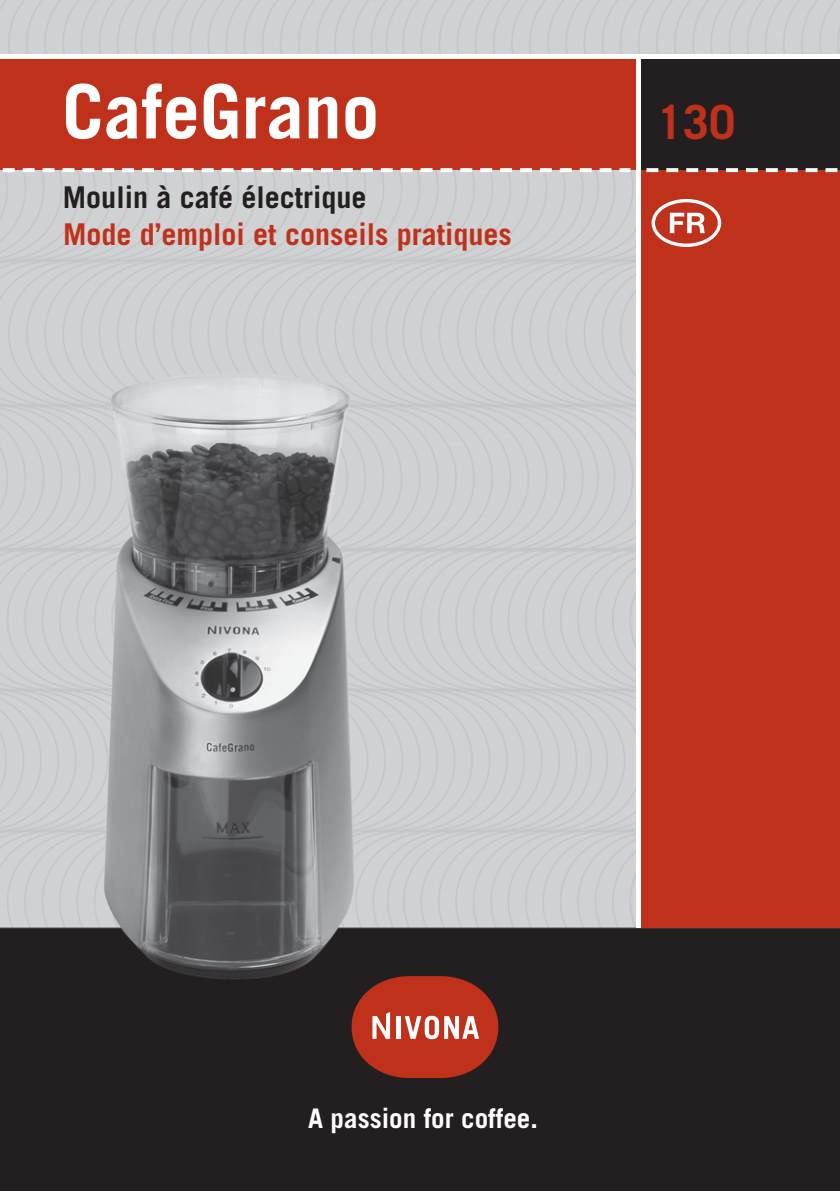
<style>
.page{position:relative;width:840px;height:1191px;background:#fff}
.page>*{position:absolute;margin:0;border:0;box-sizing:border-box;transform-origin:0 0}
.t1{font:700 75px "Trade Gothic LT Std";color:#fff}
.t2{font:700 47px "Trade Gothic LT Std";color:#bf311a}
.t3{font:700 30px "Trade Gothic LT Std";color:#bf311a}
.t4{font:700 30px "Trade Gothic LT Std";color:#231f20}
.t5{font:700 27px "Trade Gothic LT Std";color:#fff}
</style>
<div class="page">
<img style="left:0;top:0;width:839px;height:1191px">
<div style="left:0;top:57px;width:637px;height:113px;background:#bf311a"></div>
<div style="left:638px;top:57px;width:201px;height:113px;background:#231f20"></div>
<div style="left:637px;top:170px;width:202px;height:758px;background:#bf311a"></div>
<hr style="left:636px;top:57px;width:4px;height:871px;background:#fff">
<hr style="left:0;top:55px;width:839px;height:4px;background:#fff">
<svg style="left:3px;top:168px;width:12px;height:4px"></svg>
<svg style="left:23px;top:168px;width:12px;height:4px"></svg>
<svg style="left:43px;top:168px;width:11px;height:4px"></svg>
<svg style="left:62px;top:168px;width:12px;height:4px"></svg>
<svg style="left:82px;top:168px;width:12px;height:4px"></svg>
<svg style="left:102px;top:168px;width:12px;height:4px"></svg>
<svg style="left:122px;top:168px;width:12px;height:4px"></svg>
<svg style="left:142px;top:168px;width:12px;height:4px"></svg>
<svg style="left:162px;top:168px;width:12px;height:4px"></svg>
<svg style="left:182px;top:168px;width:12px;height:4px"></svg>
<svg style="left:202px;top:168px;width:11px;height:4px"></svg>
<svg style="left:221px;top:168px;width:12px;height:4px"></svg>
<svg style="left:241px;top:168px;width:12px;height:4px"></svg>
<svg style="left:261px;top:168px;width:12px;height:4px"></svg>
<svg style="left:281px;top:168px;width:12px;height:4px"></svg>
<svg style="left:301px;top:168px;width:12px;height:4px"></svg>
<svg style="left:321px;top:168px;width:12px;height:4px"></svg>
<svg style="left:341px;top:168px;width:12px;height:4px"></svg>
<svg style="left:360px;top:168px;width:12px;height:4px"></svg>
<svg style="left:380px;top:168px;width:12px;height:4px"></svg>
<svg style="left:400px;top:168px;width:12px;height:4px"></svg>
<svg style="left:420px;top:168px;width:12px;height:4px"></svg>
<svg style="left:440px;top:168px;width:12px;height:4px"></svg>
<svg style="left:460px;top:168px;width:12px;height:4px"></svg>
<svg style="left:480px;top:168px;width:12px;height:4px"></svg>
<svg style="left:500px;top:168px;width:12px;height:4px"></svg>
<svg style="left:519px;top:168px;width:12px;height:4px"></svg>
<svg style="left:539px;top:168px;width:12px;height:4px"></svg>
<svg style="left:559px;top:168px;width:12px;height:4px"></svg>
<svg style="left:579px;top:168px;width:12px;height:4px"></svg>
<svg style="left:599px;top:168px;width:12px;height:4px"></svg>
<svg style="left:619px;top:168px;width:11px;height:4px"></svg>
<svg style="left:825px;top:168px;width:12px;height:4px"></svg>
<svg style="left:805px;top:168px;width:12px;height:4px"></svg>
<svg style="left:785px;top:168px;width:12px;height:4px"></svg>
<svg style="left:765px;top:168px;width:12px;height:4px"></svg>
<svg style="left:745px;top:168px;width:12px;height:4px"></svg>
<svg style="left:726px;top:168px;width:11px;height:4px"></svg>
<svg style="left:706px;top:168px;width:11px;height:4px"></svg>
<svg style="left:686px;top:168px;width:11px;height:4px"></svg>
<svg style="left:666px;top:168px;width:12px;height:4px"></svg>
<svg style="left:646px;top:168px;width:12px;height:4px"></svg>
<svg style="left:351px;top:976px;width:147px;height:102px;background:#aa3f2e"></svg>
<h1 class="t1" style="left:62px;top:66px;width:318px">CafeGrano</h1>
<p class="t4" style="left:63px;top:179px;width:305px">Moulin à café électrique</p>
<p class="t3" style="left:63px;top:216px;width:450px">Mode d’emploi et conseils pratiques</p>
<h2 class="t2" style="left:656px;top:93px;width:80px">130</h2>
<p class="t5" style="left:308px;top:1102px;width:231px">A passion for coffee.</p>
</div>
